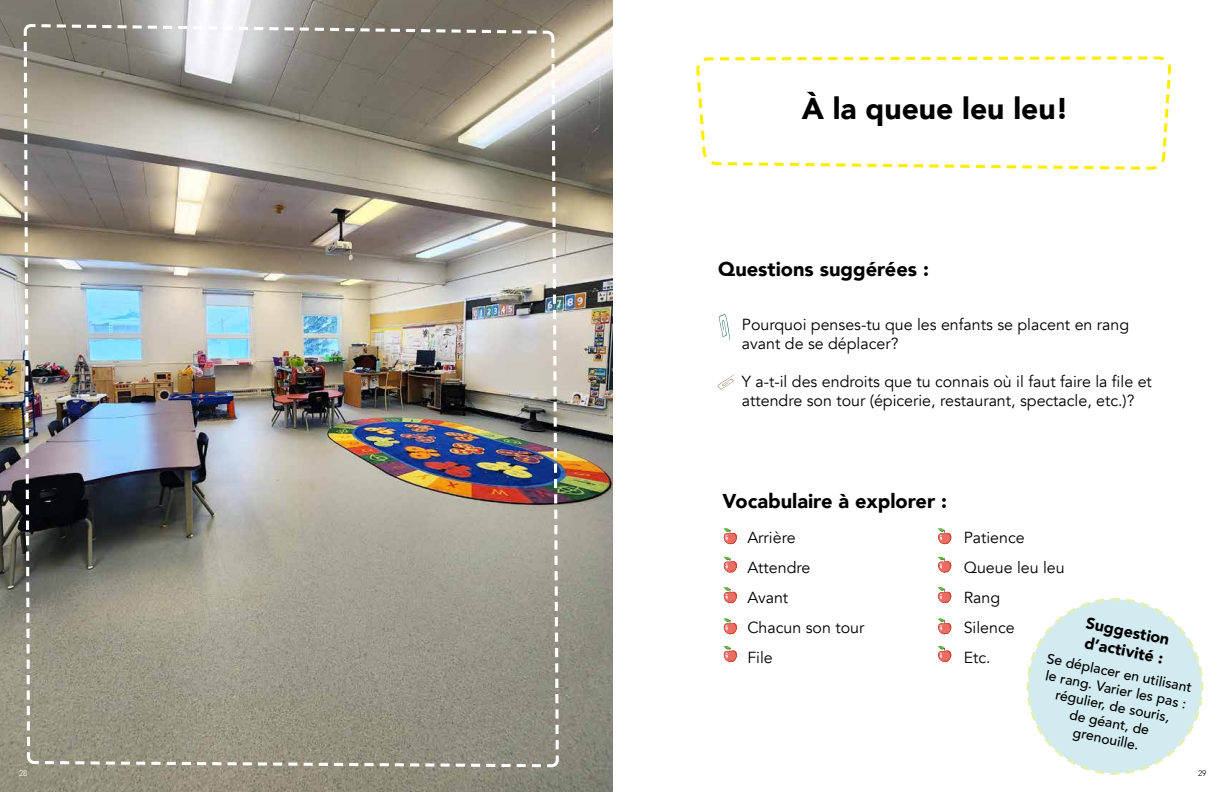
<style>
.page{position:relative;width:1224px;height:792px;background:#fff}
.page>*{position:absolute;margin:0;border:0;box-sizing:border-box;transform-origin:0 0}
.t1{font:900 30px "Avenir";color:#000}
.t2{font:900 20px "Avenir";color:#000}
.t3{font:16px/19.2px "Avenir";color:#000}
.t4{font:900 16px/19.2px "Avenir";color:#000}
.t5{font:500 14px/16.8px "Avenir";color:#000;text-align:center}
.t6{font:300 8px "Avenir";color:#fff}
.t7{font:300 8px "Avenir";color:#000}
</style>
<div class="page">
<img style="left:0;top:0;width:613px;height:792px">
<img style="left:22px;top:23px;width:538px;height:746px">
<svg style="left:696px;top:56px;width:476px;height:114px"></svg>
<svg style="left:723px;top:528px;width:14px;height:17px"></svg>
<svg style="left:938px;top:528px;width:13px;height:17px"></svg>
<svg style="left:723px;top:557px;width:14px;height:16px"></svg>
<svg style="left:938px;top:557px;width:13px;height:16px"></svg>
<svg style="left:723px;top:587px;width:14px;height:17px"></svg>
<svg style="left:938px;top:587px;width:13px;height:17px"></svg>
<svg style="left:723px;top:618px;width:14px;height:17px"></svg>
<svg style="left:938px;top:618px;width:13px;height:17px"></svg>
<svg style="left:723px;top:646px;width:14px;height:16px"></svg>
<svg style="left:938px;top:646px;width:13px;height:16px"></svg>
<svg style="left:719px;top:314px;width:11px;height:26px"></svg>
<svg style="left:717px;top:375px;width:17px;height:14px"></svg>
<svg style="left:1026px;top:597px;width:178px;height:178px"></svg>
<p class="t1" style="left:802px;top:82px;width:269px">À la queue leu leu!</p>
<p class="t2" style="left:718px;top:252px;width:212px">Questions suggérées :</p>
<p class="t3" style="left:742px;top:315px;width:389px">Pourquoi penses-tu que les enfants se placent en rang avant de se déplacer?</p>
<p class="t3" style="left:742px;top:372px;width:412px">Y a-t-il des endroits que tu connais où il faut faire la file et attendre son tour (épicerie, restaurant, spectacle, etc.)?</p>
<p class="t2" style="left:723px;top:484px;width:226px">Vocabulaire à explorer :</p>
<p class="t3" style="left:747px;top:528px;width:50px">Arrière</p>
<p class="t3" style="left:747px;top:558px;width:65px">Attendre</p>
<p class="t3" style="left:747px;top:588px;width:42px">Avant</p>
<p class="t3" style="left:747px;top:618px;width:119px">Chacun son tour</p>
<p class="t3" style="left:747px;top:648px;width:27px">File</p>
<p class="t3" style="left:964px;top:528px;width:63px">Patience</p>
<p class="t3" style="left:964px;top:558px;width:103px">Queue leu leu</p>
<p class="t3" style="left:964px;top:588px;width:38px">Rang</p>
<p class="t3" style="left:964px;top:618px;width:52px">Silence</p>
<p class="t3" style="left:964px;top:648px;width:28px">Etc.</p>
<p class="t4" style="left:1089px;top:613px;width:86px;rotate:12deg">Suggestion d’activité :</p>
<p class="t5" style="left:1049px;top:648px;width:149px;rotate:12deg">Se déplacer en utilisant le rang. Varier les pas : régulier, de souris,<br>de géant, de grenouille.</p>
<p class="t6" style="left:19px;top:768px;width:10px">28</p>
<p class="t7" style="left:1198px;top:768px;width:10px">29</p>
</div>
